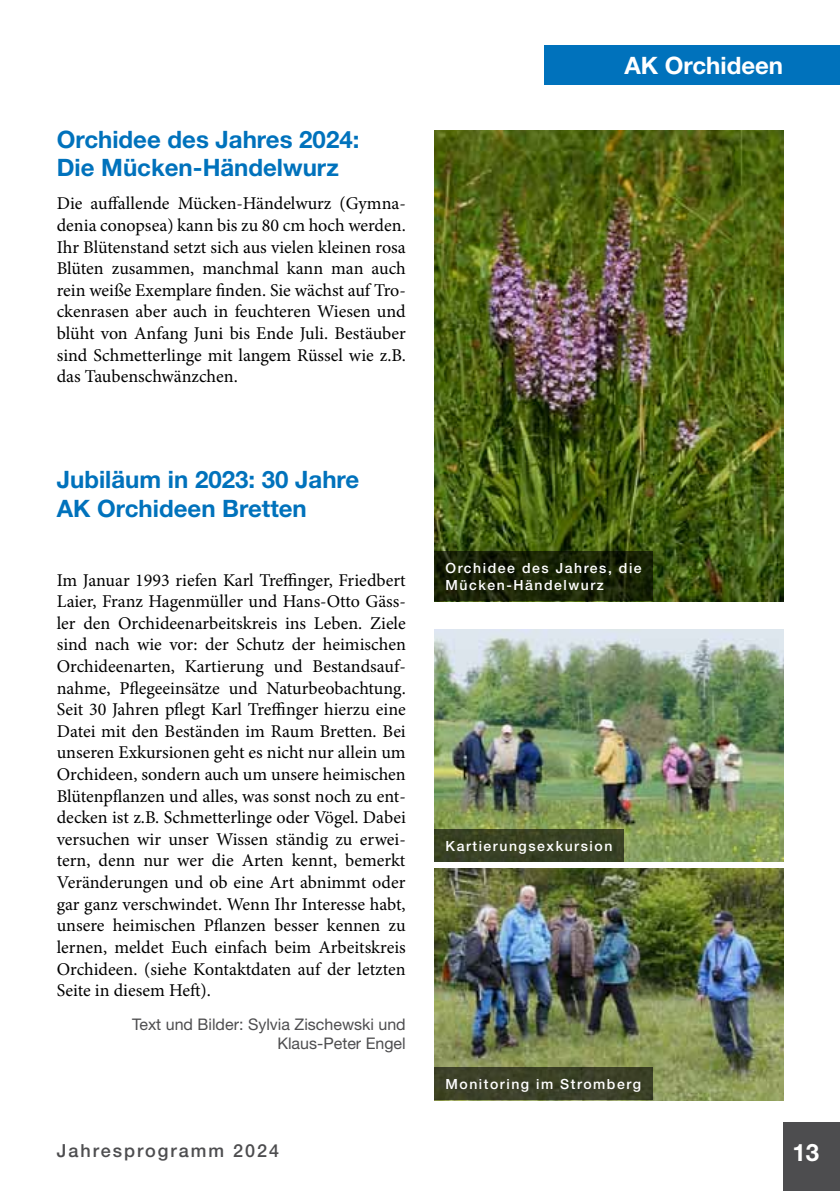
<style>
.page{position:relative;width:840px;height:1191px;background:#fff}
.page>*{position:absolute;margin:0;border:0;box-sizing:border-box;transform-origin:0 0}
.t1{font:700 24px/28.8px "Helvetica Neue LT Std";color:#0072bc}
.t2{font:700 24px "Helvetica Neue LT Std";color:#fff}
.t3{font:18px/21.6px "Minion Pro";color:#000;text-align:justify}
.t4{font:500 18px "Helvetica Neue LT Std";letter-spacing:.11em;color:#4d4d4f}
.t5{font:16px/19.2px "Helvetica Neue LT Std";color:#4d4d4f;text-align:right}
.t6{font:500 14px/16.8px "Helvetica Neue LT Std";letter-spacing:.11em;color:#fff}
</style>
<div class="page">
<div style="left:782px;top:1123px;width:57px;height:68px;background:#4d4d4f"></div>
<div style="left:544px;top:45px;width:295px;height:40px;background:#0072bc"></div>
<img style="left:434px;top:629px;width:348px;height:233px">
<img style="left:434px;top:868px;width:348px;height:232px">
<img style="left:434px;top:130px;width:348px;height:471px">
<svg style="left:434px;top:551px;width:218px;height:50px;background:#192207"></svg>
<div style="left:434px;top:1067px;width:218px;height:33px;background:#3c4028"></div>
<div style="left:434px;top:829px;width:189px;height:33px;background:#384124"></div>
<h1 class="t1" style="left:57px;top:124px;width:304px">Orchidee des Jahres 2024:<br>Die Mücken-Händelwurz</h1>
<p class="t3" style="left:57px;top:193px;width:350px">Die auffallende Mücken-Händelwurz (Gymna&shy;denia conopsea) kann bis zu 80 cm hoch werden.<br>Ihr Blütenstand setzt sich aus vielen kleinen rosa Blüten zusammen, manchmal kann man auch rein weiße Exemplare finden. Sie wächst auf Tro&shy;ckenrasen aber auch in feuchteren Wiesen und blüht von Anfang Juni bis Ende Juli. Bestäuber sind Schmetterlinge mit langem Rüssel wie z.B. das Taubenschwänzchen.</p>
<h1 class="t1" style="left:57px;top:464px;width:304px">Jubiläum in 2023: 30 Jahre<br>AK Orchideen Bretten</h1>
<p class="t3" style="left:57px;top:569px;width:350px">Im Januar 1993 riefen Karl Treffinger, Friedbert Laier, Franz Hagenmüller und Hans-Otto Gäss&shy;ler den Orchideenarbeitskreis ins Leben. Ziele sind nach wie vor: der Schutz der heimischen Orchideenarten, Kartierung und Bestandsauf&shy;nahme, Pflegeeinsätze und Naturbeobachtung.<br>Seit 30 Jahren pflegt Karl Treffinger hierzu eine Datei mit den Beständen im Raum Bretten. Bei unseren Exkursionen geht es nicht nur allein um Orchideen, sondern auch um unsere heimischen Blütenpflanzen und alles, was sonst noch zu ent&shy;decken ist z.B. Schmetterlinge oder Vögel. Dabei versuchen wir unser Wissen ständig zu erwei&shy;tern, denn nur wer die Arten kennt, bemerkt Veränderungen und ob eine Art abnimmt oder gar ganz verschwindet. Wenn Ihr Interesse habt, unsere heimischen Pflanzen besser kennen zu lernen, meldet Euch einfach beim Arbeitskreis Orchideen. (siehe Kontaktdaten auf der letzten Seite in diesem Heft).</p>
<p class="t5" style="left:132px;top:1014px;width:275px">Text und Bilder: Sylvia Zischewski und<br>Klaus-Peter Engel</p>
<h1 class="t2" style="left:624px;top:50px;width:160px">AK Orchideen</h1>
<p class="t6" style="left:445px;top:559px;width:197px">Orchidee des Jahres, die<br>Mücken-Händelwurz</p>
<p class="t6" style="left:445px;top:837px;width:168px">Kartierungsexkursion</p>
<p class="t6" style="left:445px;top:1075px;width:197px">Monitoring im Stromberg</p>
<p class="t4" style="left:57px;top:1139px;width:224px">Jahresprogramm 2024</p>
<h1 class="t2" style="left:792px;top:1138px;width:28px">13</h1>
</div>
